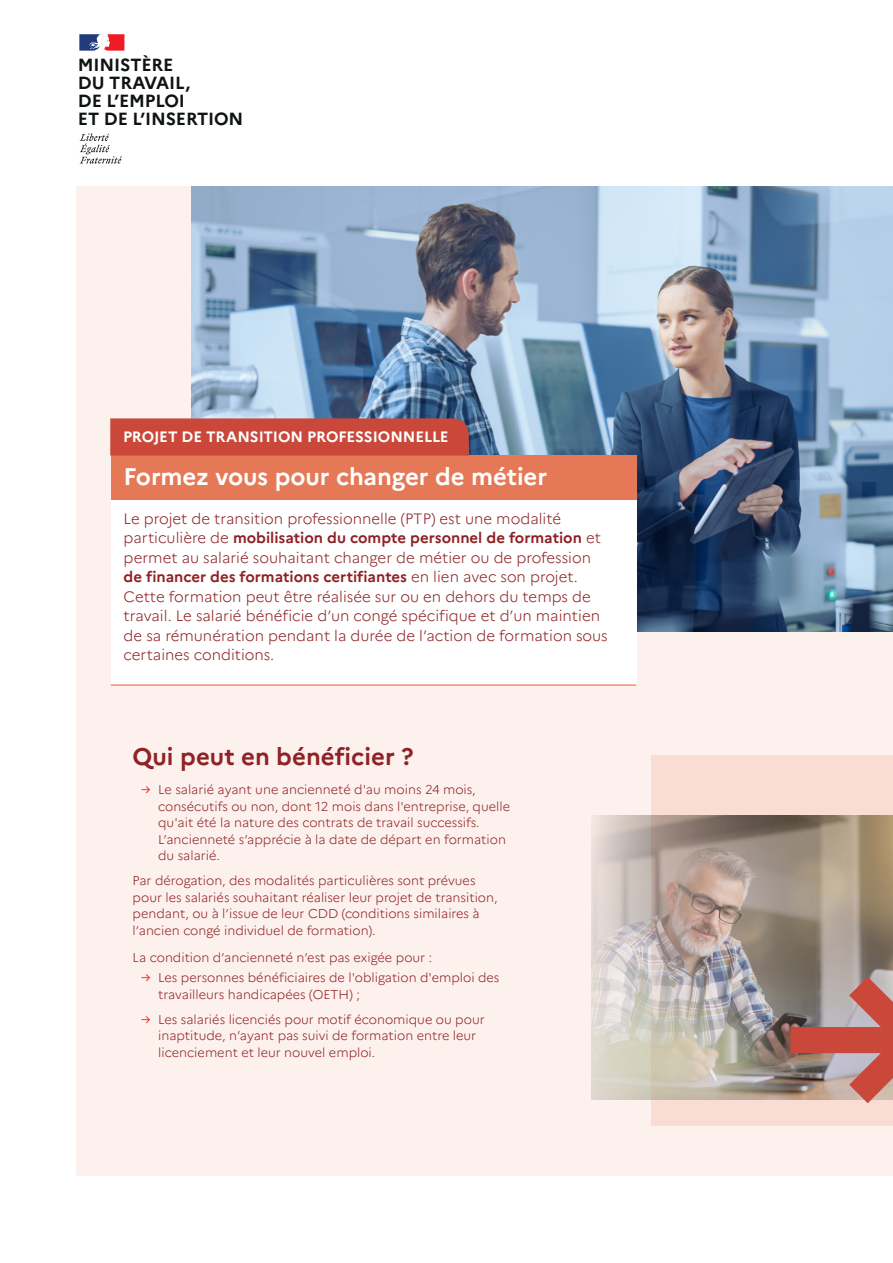
<style>
.page{position:relative;width:893px;height:1263px;background:#fff}
.page>*{position:absolute;margin:0;border:0;box-sizing:border-box;transform-origin:0 0}
.t1{font:800 195px "Marianne";color:#ca483a}
.t2{font:700 24px "Marianne";letter-spacing:-.005em;color:#fff}
.title1{font:700 24px "Marianne";color:#8f2226}
.t3{font:700 17.55px/18px "Marianne";letter-spacing:-.01em;color:#0f1313}
.CHAPO{font:300 15px/19.5px "Marianne";color:#8f2226}
.t4{font:700 15px "Marianne";letter-spacing:-.005em;color:#fff}
.courant{font:300 12.75px/16.5px "Marianne";color:#8f2226}
.s1{font-weight:700}
.s2{font-weight:400;font-size:12px;color:#e72927}
</style>
<div class="page">
<div style="left:77px;top:187px;width:816px;height:989px;background:#fdf1ed"></div>
<div style="left:651px;top:755px;width:242px;height:370px;background:#f9dcd3"></div>
<img style="left:591px;top:815px;width:302px;height:284px">
<img style="left:191px;top:186px;width:702px;height:445px">
<svg style="left:80px;top:133px;width:42px;height:31px"></svg>
<svg style="left:79px;top:34px;width:45px;height:17px"></svg>
<div style="left:111px;top:500px;width:525px;height:184px;background:#fff"></div>
<hr style="left:111px;top:684px;width:525px;height:2px;background:#fc8c80">
<div style="left:111px;top:455px;width:525px;height:45px;background:#e57856"></div>
<div style="left:110px;top:418px;width:359px;height:37px;background:#ca483a"></div>
<p class="t3" style="left:78px;top:55px;width:167px">MINISTÈRE<br>DU TRAVAIL,<br>DE L’EMPLOI<br>ET DE L’INSERTION</p>
<p class="t4" style="left:123px;top:428px;width:327px">PROJET DE TRANSITION PROFESSIONNELLE</p>
<p class="t2" style="left:123px;top:462px;width:425px">Formez vous pour changer de métier</p>
<p class="CHAPO" style="left:124px;top:508px;width:486px">Le projet de transition professionnelle (PTP) est une modalité particulière de <span class="s1">mobilisation du compte personnel de formation</span> et permet au salarié souhaitant changer de métier ou de profession <span class="s1">de financer des formations certifiantes</span> en lien avec son projet.<br>Cette formation peut être réalisée sur ou en dehors du temps de travail. Le salarié bénéficie d’un congé spécifique et d’un maintien de sa rémunération pendant la durée de l’action de formation sous certaines conditions.</p>
<p class="title1" style="left:133px;top:742px;width:283px">Qui peut en bénéficier ?</p>
<p class="courant" style="left:158px;top:781px;width:353px;text-indent:-17px"><span class="s2">→</span> Le salarié ayant une ancienneté d'au moins 24 mois, consécutifs ou non, dont 12 mois dans l'entreprise, quelle qu'ait été la nature des contrats de travail successifs.<br>L’ancienneté s’apprécie à la date de départ en formation du salarié.</p>
<p class="courant" style="left:133px;top:872px;width:366px">Par dérogation, des modalités particulières sont prévues pour les salariés souhaitant réaliser leur projet de transition, pendant, ou à l’issue de leur CDD (conditions similaires à l’ancien congé individuel de formation).</p>
<p class="courant" style="left:133px;top:949px;width:301px">La condition d’ancienneté n’est pas exigée pour :</p>
<p class="courant" style="left:158px;top:969px;width:343px;text-indent:-17px"><span class="s2">→</span> Les personnes bénéficiaires de l'obligation d'emploi des travailleurs handicapées (OETH) ;</p>
<p class="courant" style="left:158px;top:1011px;width:328px;text-indent:-17px"><span class="s2">→</span> Les salariés licenciés pour motif économique ou pour inaptitude, n’ayant pas suivi de formation entre leur licenciement et leur nouvel emploi.</p>
<p class="t1" style="left:783px;top:922px;width:157px">→</p>
</div>
